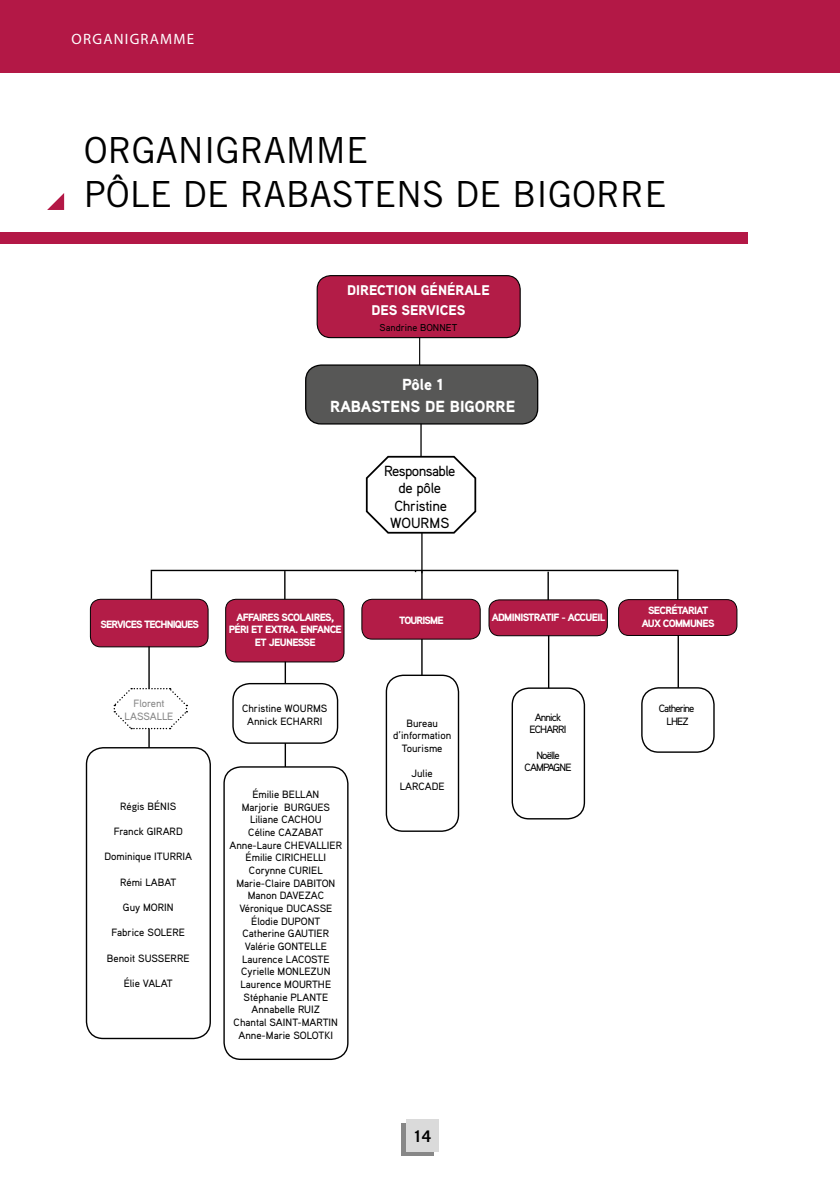
<style>
.page{position:relative;width:840px;height:1191px;background:#fff}
.page>*{position:absolute;margin:0;border:0;box-sizing:border-box;transform-origin:0 0}
.t1{font:36px/44px "Trade Gothic";color:#000}
.t2{font:900 16px/22.4px "Aaux Pro";color:#fff;text-align:center}
.t3{font:700 16px "Trade Gothic";color:#000}
.t4{font:15px "Myriad Pro";letter-spacing:.08em;color:#fff}
.t5{font:500 14.6px/17.6px "Aaux Pro";letter-spacing:-.02em;color:#000;text-align:center}
.t6{font:900 14px/20.8px "Aaux Pro";color:#fff;text-align:center}
.t7{font:500 10.6px/12.6px "Aaux Pro";color:#000;text-align:center}
.t8{font:900 10.6px/12.6px "Aaux Pro";letter-spacing:-.06em;color:#fff;text-align:center}
.t9{font:500 10.6px/12.6px "Aaux Pro";letter-spacing:-.08em;color:#000;text-align:center}
.t10{font:900 10.6px "Aaux Pro";letter-spacing:-.08em;color:#fff}
.t11{font:500 10.6px/12.6px "Aaux Pro";color:#878787;text-align:center}
.t12{font:500 10px "Aaux Pro";color:#000}
</style>
<div class="page">
<svg style="left:151px;top:571px;width:1px;height:28px"></svg>
<hr style="left:151px;top:570px;width:527px;height:1px;background:#000">
<div style="left:90px;top:599px;width:118px;height:48px;background:#b31c47;border-radius:10px"></div>
<div style="left:90px;top:599px;width:118px;height:48px;border:1px solid #000;border-radius:10px"></div>
<hr style="left:148px;top:646px;width:2px;height:104px;background:#000">
<div style="left:86px;top:747px;width:125px;height:292px;border:1px solid #000;border-radius:17px"></div>
<svg style="left:113px;top:687px;width:74px;height:42px"></svg>
<hr style="left:421px;top:570px;width:1px;height:258px;background:#000">
<div style="left:361px;top:599px;width:119px;height:40px;background:#b31c47;border-radius:10px"></div>
<div style="left:361px;top:599px;width:119px;height:40px;border:1px solid #000;border-radius:10px"></div>
<div style="left:386px;top:675px;width:72px;height:156px;background:#fff;border-radius:17px"></div>
<div style="left:385px;top:674px;width:74px;height:158px;border:1px solid #000;border-radius:17px"></div>
<div style="left:488px;top:600px;width:119px;height:36px;background:#b31c47;border-radius:10px"></div>
<div style="left:488px;top:599px;width:119px;height:37px;border:1px solid #000;border-radius:10px"></div>
<hr style="left:547px;top:635px;width:2px;height:91px;background:#000">
<svg style="left:547px;top:571px;width:1px;height:29px"></svg>
<div style="left:512px;top:688px;width:72px;height:131px;background:#fff;border-radius:17px"></div>
<div style="left:511px;top:687px;width:73px;height:132px;border:1px solid #000;border-radius:17px"></div>
<div style="left:225px;top:599px;width:119px;height:63px;background:#b31c47;border-radius:10px"></div>
<div style="left:225px;top:599px;width:119px;height:63px;border:1px solid #000;border-radius:10px"></div>
<hr style="left:284px;top:661px;width:2px;height:109px;background:#000">
<svg style="left:284px;top:571px;width:1px;height:28px"></svg>
<div style="left:224px;top:767px;width:123px;height:292px;background:#fff;border-radius:17px"></div>
<div style="left:223px;top:766px;width:125px;height:294px;border:1px solid #000;border-radius:17px"></div>
<div style="left:233px;top:683px;width:104px;height:60px;background:#fff;border-radius:17px"></div>
<div style="left:232px;top:683px;width:106px;height:61px;border:1px solid #000;border-radius:17px"></div>
<div style="left:618px;top:599px;width:118px;height:36px;background:#b31c47;border-radius:10px"></div>
<div style="left:617px;top:599px;width:120px;height:37px;border:1px solid #000;border-radius:10px"></div>
<hr style="left:677px;top:635px;width:1px;height:91px;background:#000">
<hr style="left:676px;top:570px;width:2px;height:29px;background:#000">
<div style="left:641px;top:688px;width:72px;height:64px;background:#fff;border-radius:17px"></div>
<div style="left:640px;top:687px;width:74px;height:66px;border:1px solid #000;border-radius:17px"></div>
<svg style="left:47px;top:193px;width:17px;height:17px"></svg>
<div style="left:0;top:233px;width:746px;height:11px;background:#b31846"></div>
<div style="left:401px;top:1123px;width:33px;height:33px;background:#878787"></div>
<div style="left:405px;top:1119px;width:33px;height:32px;background:#dadada"></div>
<hr style="left:421px;top:500px;width:1px;height:73px;background:#000">
<hr style="left:420px;top:416px;width:1px;height:89px;background:#000">
<svg style="left:365px;top:454px;width:112px;height:80px"></svg>
<div style="left:305px;top:365px;width:232px;height:59px;background:#575756;border-radius:16px"></div>
<div style="left:305px;top:364px;width:233px;height:60px;border:1px solid #000;border-radius:16px"></div>
<hr style="left:419px;top:311px;width:1px;height:54px;background:#000">
<div style="left:317px;top:276px;width:203px;height:61px;background:#b31c47;border-radius:14px"></div>
<div style="left:316px;top:275px;width:204px;height:63px;border:1px solid #000;border-radius:14px"></div>
<div style="left:0;top:0;width:839px;height:72px;background:#b31846"></div>
<h3 class="t4" style="left:72px;top:29px;width:124px">ORGANIGRAMME</h3>
<h1 class="t1" style="left:84px;top:127px;width:584px">ORGANIGRAMME<br>PÔLE DE RABASTENS DE BIGORRE</h1>
<h3 class="t6" style="left:347px;top:279px;width:144px">DIRECTION GÉNÉRALE<br>DES SERVICES</h3>
<p class="t12" style="left:379px;top:321px;width:79px">Sandrine BONNET</p>
<h2 class="t2" style="left:330px;top:372px;width:186px">Pôle 1<br>RABASTENS DE BIGORRE</h2>
<p class="t10" style="left:100px;top:617px;width:100px">SERVICES TECHNIQUES</p>
<p class="t11" style="left:125px;top:697px;width:50px">Florent<br>LASSALLE</p>
<p class="t7" style="left:120px;top:799px;width:57px">Régis BÉNIS</p>
<p class="t7" style="left:114px;top:824px;width:70px">Franck GIRARD</p>
<p class="t7" style="left:104px;top:850px;width:89px">Dominique ITURRIA</p>
<p class="t7" style="left:120px;top:875px;width:58px">Rémi LABAT</p>
<p class="t7" style="left:123px;top:900px;width:52px">Guy MORIN</p>
<p class="t7" style="left:111px;top:926px;width:75px">Fabrice SOLERE</p>
<p class="t7" style="left:107px;top:951px;width:84px">Benoit SUSSERRE</p>
<p class="t7" style="left:124px;top:976px;width:50px">Élie VALAT</p>
<p class="t8" style="left:228px;top:610px;width:115px">AFFAIRES SCOLAIRES,<br>PÉRI ET EXTRA. ENFANCE<br>ET JEUNESSE</p>
<p class="t7" style="left:242px;top:702px;width:87px">Christine WOURMS<br>Annick ECHARRI</p>
<p class="t7" style="left:229px;top:787px;width:114px">Émilie BELLAN<br>Marjorie BURGUES<br>Liliane CACHOU<br>Céline CAZABAT<br>Anne-Laure CHEVALLIER<br>Émilie CIRICHELLI<br>Corynne CURIEL<br>Marie-Claire DABITON<br>Manon DAVEZAC<br>Véronique DUCASSE<br>Élodie DUPONT<br>Catherine GAUTIER<br>Valérie GONTELLE<br>Laurence LACOSTE<br>Cyrielle MONLEZUN<br>Laurence MOURTHE<br>Stéphanie PLANTE<br>Annabelle RUIZ<br>Chantal SAINT-MARTIN<br>Anne-Marie SOLOTKI</p>
<h3 class="t5" style="left:384px;top:461px;width:73px">Responsable de pôle<br>Christine<br>WOURMS</h3>
<p class="t10" style="left:399px;top:613px;width:46px">TOURISME</p>
<p class="t7" style="left:393px;top:716px;width:60px">Bureau d’information<br>Tourisme</p>
<p class="t7" style="left:399px;top:767px;width:46px">Julie<br>LARCADE</p>
<p class="t8" style="left:491px;top:610px;width:115px">ADMINISTRATIF - ACCUEIL</p>
<p class="t9" style="left:529px;top:710px;width:38px">Annick<br>ECHARRI</p>
<p class="t9" style="left:524px;top:748px;width:48px">Noëlle<br>CAMPAGNE</p>
<p class="t8" style="left:641px;top:603px;width:74px">SECRÉTARIAT<br>AUX COMMUNES</p>
<p class="t9" style="left:658px;top:702px;width:37px">Catherine<br>LHEZ</p>
<h2 class="t3" style="left:413px;top:1126px;width:19px">14</h2>
</div>
